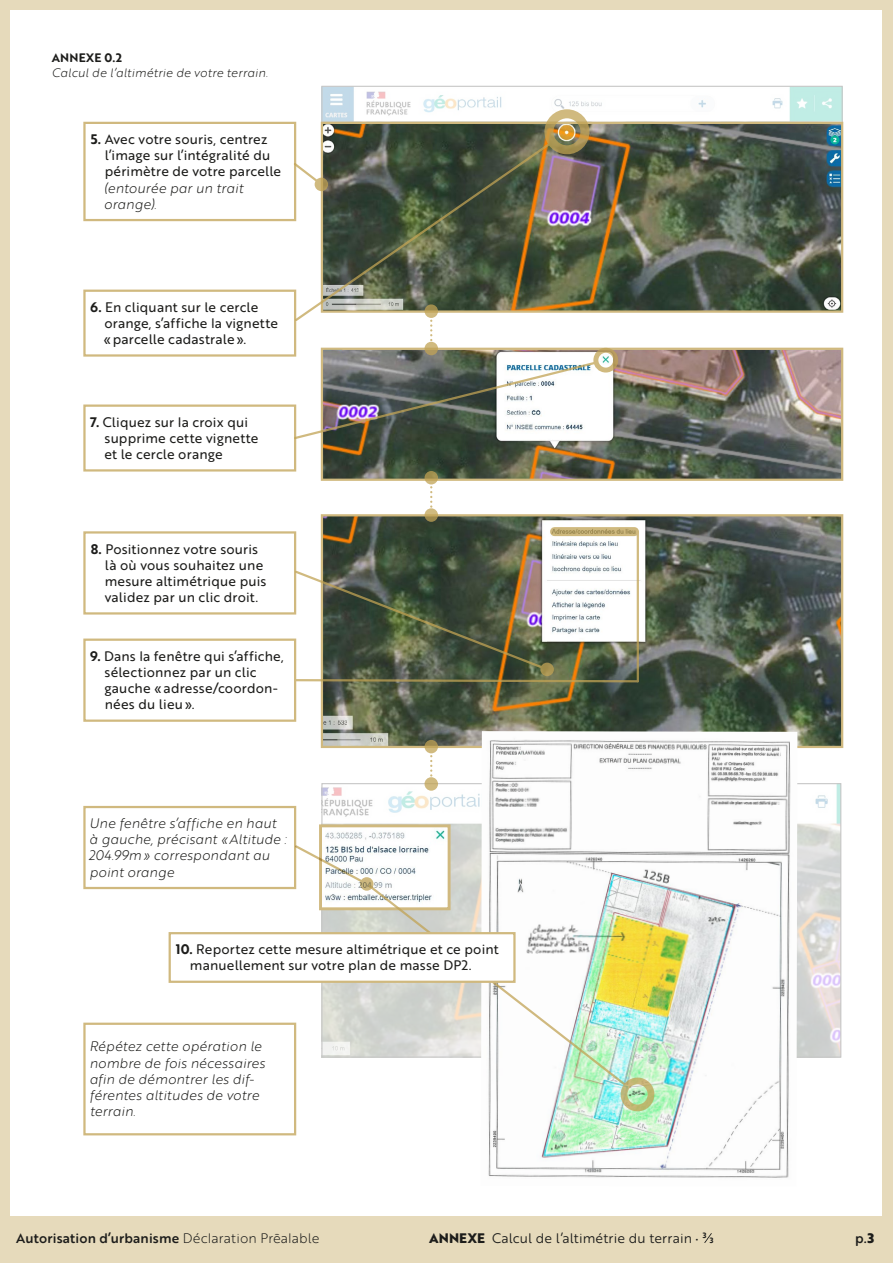
<style>
.page{position:relative;width:893px;height:1263px;background:#fff}
.page>*{position:absolute;margin:0;border:0;box-sizing:border-box;transform-origin:0 0}
.t1{font:13.5px/16.2px "Brother 1816 Printed";letter-spacing:.01em;color:#1d1d1b}
.t2{font:italic 300 13.5px/16.2px "Brother 1816 Printed";letter-spacing:.005em;color:#1d1d1b}
.t3{font:500 13.5px "Brother 1816 Printed";letter-spacing:.01em;color:#1d1d1b}
.t4{font:13.5px "Brother 1816 Printed";letter-spacing:.005em;color:#1d1d1b}
.t5{font:italic 300 12px "Brother 1816 Printed";letter-spacing:.005em;color:#1d1d1b}
.t6{font:700 12px "Brother 1816 Printed";letter-spacing:.015em;color:#1d1d1b}
.t7{font:700 7.5px "Brother 1816 Printed";color:#1d1d1b}
.s1{font-weight:700}
.s2{font-weight:800}
.s3{font-weight:500}
.s4{font-weight:300}
</style>
<div class="page">
<div style="left:0;top:0;width:893px;height:1262px;background:#e6dabb"></div>
<div style="left:11px;top:10px;width:871px;height:1206px;background:#fff"></div>
<svg style="left:704px;top:1233px;width:8px;height:10px"></svg>
<img style="left:323px;top:88px;width:518px;height:34px">
<img style="left:324px;top:125px;width:516px;height:185px">
<div style="left:321px;top:122px;width:522px;height:191px;border:2px solid #d0b97f"></div>
<img style="left:324px;top:351px;width:516px;height:127px">
<div style="left:321px;top:348px;width:522px;height:133px;border:2px solid #d0b97f"></div>
<img style="left:324px;top:517px;width:516px;height:228px">
<div style="left:321px;top:514px;width:522px;height:234px;border:2px solid #d0b97f"></div>
<img style="left:542px;top:527px;width:101px;height:10px">
<img style="left:323px;top:785px;width:516px;height:271px">
<img style="left:323px;top:828px;width:124px;height:78px">
<div style="left:319px;top:824px;width:132px;height:86px;border:3px solid #d0b97f"></div>
<img style="left:481px;top:731px;width:316px;height:447px">
<svg style="left:430px;top:324px;width:2px;height:18px"></svg>
<svg style="left:424px;top:342px;width:14px;height:13px"></svg>
<svg style="left:430px;top:484px;width:2px;height:24px"></svg>
<svg style="left:424px;top:471px;width:14px;height:13px"></svg>
<svg style="left:424px;top:508px;width:14px;height:14px"></svg>
<svg style="left:430px;top:753px;width:2px;height:24px"></svg>
<svg style="left:424px;top:740px;width:14px;height:13px"></svg>
<svg style="left:424px;top:777px;width:14px;height:14px"></svg>
<div style="left:83px;top:806px;width:213px;height:83px;border:2px solid #d0b97f"></div>
<div style="left:83px;top:1023px;width:213px;height:112px;border:2px solid #d0b97f"></div>
<svg style="left:293px;top:843px;width:77px;height:44px"></svg>
<svg style="left:360px;top:877px;width:13px;height:14px"></svg>
<div style="left:83px;top:122px;width:213px;height:99px;border:2px solid #d0b97f"></div>
<div style="left:83px;top:290px;width:213px;height:67px;border:2px solid #d0b97f"></div>
<div style="left:83px;top:404px;width:213px;height:67px;border:2px solid #d0b97f"></div>
<div style="left:83px;top:531px;width:213px;height:83px;border:2px solid #d0b97f"></div>
<svg style="left:293px;top:139px;width:262px;height:183px;background:#6e7360"></svg>
<div style="left:544px;top:109px;width:45px;height:45px;border:9px solid #c1a355;border-radius:50%"></div>
<svg style="left:292px;top:360px;width:307px;height:81px"></svg>
<div style="left:593px;top:348px;width:25px;height:24px;border:5px solid #c1a355;border-radius:50%"></div>
<svg style="left:293px;top:569px;width:257px;height:103px;background:#656b59"></svg>
<div style="left:540px;top:663px;width:14px;height:13px;background:#a5914f;border-radius:50%"></div>
<svg style="left:554px;top:527px;width:80px;height:9px"></svg>
<svg style="left:296px;top:678px;width:344px;height:5px;background:#7e7951"></svg>
<hr style="left:637px;top:532px;width:2px;height:149px;background:#c1a355">
<div style="left:83px;top:638px;width:213px;height:84px;border:2px solid #d0b97f"></div>
<svg style="left:367px;top:883px;width:263px;height:206px"></svg>
<div style="left:621px;top:1077px;width:33px;height:34px;border:7px solid #c1a355;border-radius:50%"></div>
<div style="left:170px;top:933px;width:344px;height:49px;background:#fff"></div>
<div style="left:169px;top:932px;width:347px;height:51px;border:2px solid #d0b97f"></div>
<p class="t6" style="left:52px;top:49px;width:72px">ANNEXE 0.2</p>
<p class="t5" style="left:52px;top:64px;width:217px">Calcul de l’altimétrie de votre terrain.</p>
<p class="t1" style="left:105px;top:130px;width:178px;text-indent:-14px"><span class="s1">5.</span> Avec votre souris, centrez l’image sur l’intégralité du périmètre de votre parcelle</p>
<p class="t2" style="left:104px;top:179px;width:141px">(entourée par un trait orange).</p>
<p class="t1" style="left:103px;top:298px;width:176px;text-indent:-13px"><span class="s1">6.</span> En cliquant sur le cercle orange, s’affiche la vignette « parcelle cadastrale ».</p>
<p class="t1" style="left:104px;top:413px;width:156px;text-indent:-14px"><span class="s1">7.</span> Cliquez sur la croix qui supprime cette vignette et le cercle orange</p>
<p class="t1" style="left:105px;top:540px;width:163px;text-indent:-14px"><span class="s1">8.</span> Positionnez votre souris là où vous souhaitez une mesure altimétrique puis validez par un clic droit.</p>
<p class="t1" style="left:104px;top:647px;width:181px;text-indent:-14px"><span class="s1">9.</span> Dans la fenêtre qui s’affiche, sélectionnez par un clic gauche « adresse/coordon&shy;nées du lieu ».</p>
<p class="t2" style="left:88px;top:815px;width:200px">Une fenêtre s’affiche en haut à gauche, précisant « Altitude :<br>204.99m » correspondant au point orange</p>
<p class="t1" style="left:190px;top:941px;width:310px;text-indent:-14px"><span class="s1">10.</span> Reportez cette mesure altimétrique et ce point manuellement sur votre plan de masse DP2.</p>
<p class="t2" style="left:89px;top:1038px;width:177px">Répétez cette opération le nombre de fois nécessaires afin de démontrer les dif&shy;férentes altitudes de votre terrain.</p>
<p class="t4" style="left:429px;top:1228px;width:279px"><span class="s2">ANNEXE</span> Calcul de l’altimétrie du terrain <span class="s3">·</span> <sup>3</sup></p>
<p class="t7" style="left:710px;top:1235px;width:5px">3</p>
<p class="t3" style="left:16px;top:1228px;width:305px">Autorisation d’urbanisme <span class="s4">Déclaration Prēalable</span></p>
<p class="t3" style="left:855px;top:1228px;width:21px">p.<span class="s2">3</span></p>
</div>
